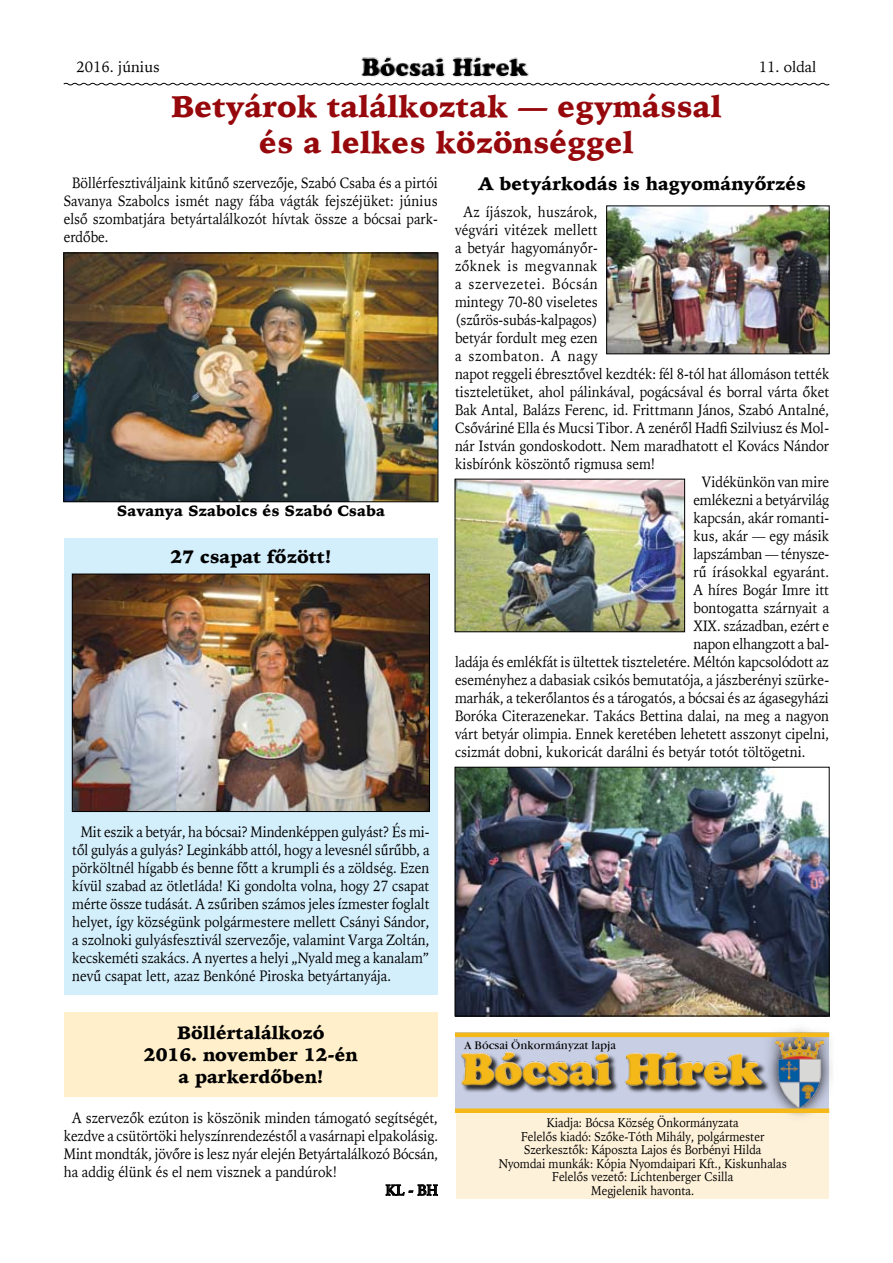
<style>
.page{position:relative;width:893px;height:1263px;background:#fff}
.page>*{position:absolute;margin:0;border:0;box-sizing:border-box;transform-origin:0 0}
.t1{font:30px/36px "Iowan OS Blk PFL";color:#96080b;text-align:center}
.t2{font:18px/21.6px "Iowan OS Blk PFL";color:#000;text-align:center}
.t3{font:15px/18px "Iowan OS PFL";color:#000;text-align:justify;scale:.9 1}
.t4{font:15px "Iowan OS PFL";letter-spacing:.05em;color:#000;scale:.9 1}
.t5{font:15px "Iowan OS Blk PFL";color:#000}
.t6{font:15px "Iowan OS PFL";color:#000}
.t7{font:15px "Iowan OS PFL";letter-spacing:.04em;color:#000;scale:.9 1}
.t8{font:700 15px "Iowan OS PFL";color:#000;scale:.9 1}
.t9{font:12.75px/13.5px "Iowan OS PFL";color:#000;text-align:center;scale:.9 1}
.t10{font:11.25px "Garamond PFL";color:#000}
</style>
<div class="page">
<svg style="left:63px;top:82px;width:767px;height:4px"></svg>
<img style="left:345px;top:56px;width:202px;height:29px">
<div style="left:65px;top:1012px;width:373px;height:84px;background:#ffefcb"></div>
<div style="left:64px;top:539px;width:374px;height:456px;background:#d4effc"></div>
<div style="left:456px;top:1039px;width:372px;height:159px;background:#fef1d9"></div>
<div style="left:455px;top:1032px;width:374px;height:79px;background:#c8cee4"></div>
<svg style="left:761px;top:1028px;width:70px;height:93px"></svg>
<img style="left:776px;top:1037px;width:47px;height:70px">
<div style="left:455px;top:1032px;width:374px;height:5px;background:#f5b819"></div>
<div style="left:455px;top:1108px;width:374px;height:5px;background:#f5b819"></div>
<img style="left:461px;top:1042px;width:307px;height:59px">
<img style="left:65px;top:255px;width:371px;height:245px">
<div style="left:63px;top:253px;width:375px;height:249px;border:1px solid #000"></div>
<img style="left:74px;top:576px;width:354px;height:234px">
<div style="left:72px;top:574px;width:358px;height:238px;border:1px solid #000"></div>
<img style="left:608px;top:207px;width:220px;height:145px">
<div style="left:606px;top:205px;width:224px;height:149px;border:1px solid #000"></div>
<img style="left:457px;top:481px;width:226px;height:149px">
<div style="left:455px;top:479px;width:230px;height:153px;border:1px solid #000"></div>
<img style="left:457px;top:769px;width:371px;height:245px">
<div style="left:455px;top:767px;width:375px;height:249px;border:1px solid #000"></div>
<svg style="left:386px;top:1184px;width:52px;height:12px"></svg>
<p class="t6" style="left:77px;top:56px;width:85px">2016. június</p>
<p class="t6" style="left:759px;top:56px;width:59px">11. oldal</p>
<h1 class="t1" style="left:171px;top:88px;width:552px">Betyárok találkoztak — egymással és a lelkes közönséggel</h1>
<p class="t3" style="left:64px;top:173px;width:417px;text-indent:8px">Böllérfesztiváljaink kitűnő szervezője, Szabó Csaba és a pirtói Savanya Szabolcs ismét nagy fába vágták fejszéjüket: június első szombatjára betyártalálkozót hívtak össze a bócsai park&shy;erdőbe.</p>
<p class="t5" style="left:117px;top:500px;width:270px">Savanya Szabolcs és Szabó Csaba</p>
<p class="t2" style="left:170px;top:546px;width:162px">27 csapat főzött!</p>
<p class="t2" style="left:478px;top:173px;width:329px">A betyárkodás is hagyományőrzés</p>
<p class="t3" style="left:463px;top:203px;width:151px">Az íjászok, huszárok,</p>
<p class="t3" style="left:455px;top:221px;width:160px">végvári vitézek mellett</p>
<p class="t3" style="left:455px;top:239px;width:160px">a betyár hagyományőr-</p>
<p class="t7" style="left:455px;top:256px;width:160px">zőknek is megvannak</p>
<p class="t4" style="left:455px;top:274px;width:160px">a szervezetei. Bócsán</p>
<p class="t3" style="left:455px;top:293px;width:160px">mintegy 70-80 viseletes</p>
<p class="t3" style="left:455px;top:311px;width:160px">(szűrös-subás-kalpagos)</p>
<p class="t3" style="left:455px;top:329px;width:160px">betyár fordult meg ezen</p>
<p class="t4" style="left:455px;top:346px;width:160px">a szombaton. A nagy</p>
<p class="t3" style="left:455px;top:365px;width:417px">napot reggeli ébresztővel kezdték: fél 8-tól hat állomáson tették</p>
<p class="t3" style="left:455px;top:383px;width:417px">tiszteletüket, ahol pálinkával, pogácsával és borral várta őket</p>
<p class="t3" style="left:455px;top:401px;width:417px">Bak Antal, Balázs Ferenc, id. Frittmann János, Szabó Antalné,</p>
<p class="t3" style="left:455px;top:419px;width:417px">Csőváriné Ella és Mucsi Tibor. A zenéről Hadfi Szilviusz és Mol-</p>
<p class="t3" style="left:455px;top:437px;width:417px">nár István gondoskodott. Nem maradhatott el Kovács Nándor</p>
<p class="t3" style="left:455px;top:455px;width:224px">kisbírónk köszöntő rigmusa sem!</p>
<p class="t3" style="left:702px;top:473px;width:143px">Vidékünkön van mire</p>
<p class="t3" style="left:693px;top:491px;width:152px">emlékezni a betyárvilág</p>
<p class="t3" style="left:693px;top:509px;width:152px">kapcsán, akár romanti-</p>
<p class="t3" style="left:693px;top:527px;width:152px">kus, akár — egy másik</p>
<p class="t3" style="left:693px;top:545px;width:152px">lapszámban — ténysze-</p>
<p class="t3" style="left:693px;top:563px;width:152px">rű írásokkal egyaránt.</p>
<p class="t3" style="left:693px;top:581px;width:152px">A híres Bogár Imre itt</p>
<p class="t3" style="left:693px;top:599px;width:152px">bontogatta szárnyait a</p>
<p class="t3" style="left:693px;top:617px;width:152px">XIX. században, ezért e</p>
<p class="t3" style="left:693px;top:635px;width:152px">napon elhangzott a bal-</p>
<p class="t3" style="left:455px;top:653px;width:417px">ladája és emlékfát is ültettek tiszteletére. Méltón kapcsolódott az</p>
<p class="t3" style="left:455px;top:671px;width:417px">eseményhez a dabasiak csikós bemutatója, a jászberényi szürke-</p>
<p class="t3" style="left:455px;top:689px;width:417px">marhák, a tekerőlantos és a tárogatós, a bócsai és az ágasegyházi</p>
<p class="t3" style="left:455px;top:707px;width:417px">Boróka Citerazenekar. Takács Bettina dalai, na meg a nagyon</p>
<p class="t3" style="left:455px;top:725px;width:417px">várt betyár olimpia. Ennek keretében lehetett asszonyt cipelni,</p>
<p class="t3" style="left:455px;top:743px;width:391px">csizmát dobni, kukoricát darálni és betyár totót töltögetni.</p>
<p class="t3" style="left:72px;top:822px;width:398px;text-indent:8px">Mit eszik a betyár, ha bócsai? Mindenképpen gulyást? És mi&shy;től gulyás a gulyás? Leginkább attól, hogy a levesnél sűrűbb, a pörköltnél hígabb és benne főtt a krumpli és a zöldség. Ezen kívül szabad az ötletláda! Ki gondolta volna, hogy 27 csapat mérte össze tudását. A zsűriben számos jeles ízmester foglalt helyet, így községünk polgármestere mellett Csányi Sándor, a szolnoki gulyásfesztivál szervezője, valamint Varga Zoltán, kecskeméti szakács. A nyertes a helyi „Nyald meg a kanalam” nevű csapat lett, azaz Benkóné Piroska betyártanyája.</p>
<p class="t2" style="left:144px;top:1022px;width:216px">Böllértalálkozó<br>2016. november 12-én a parkerdőben!</p>
<p class="t3" style="left:64px;top:1109px;width:418px;text-indent:8px">A szervezők ezúton is köszönik minden támogató segítségét, kezdve a csütörtöki helyszínrendezéstől a vasárnapi elpakolásig.<br>Mint mondták, jövőre is lesz nyár elején Betyártalálkozó Bócsán, ha addig élünk és el nem visznek a pandúrok!</p>
<p class="t8" style="left:386px;top:1179px;width:60px">KL - BH</p>
<p class="t10" style="left:464px;top:1038px;width:153px">A Bócsai Önkormányzat lapja</p>
<p class="t9" style="left:499px;top:1116px;width:321px">Kiadja: Bócsa Község Önkormányzata<br>Felelõs kiadó: Szõke-Tóth Mihály, polgármester Szerkesztõk: Káposzta Lajos és Borbényi Hilda<br>Nyomdai munkák: Kópia Nyomdaipari Kft., Kiskunhalas Felelõs vezetõ: Lichtenberger Csilla<br>Megjelenik havonta.</p>
</div>
